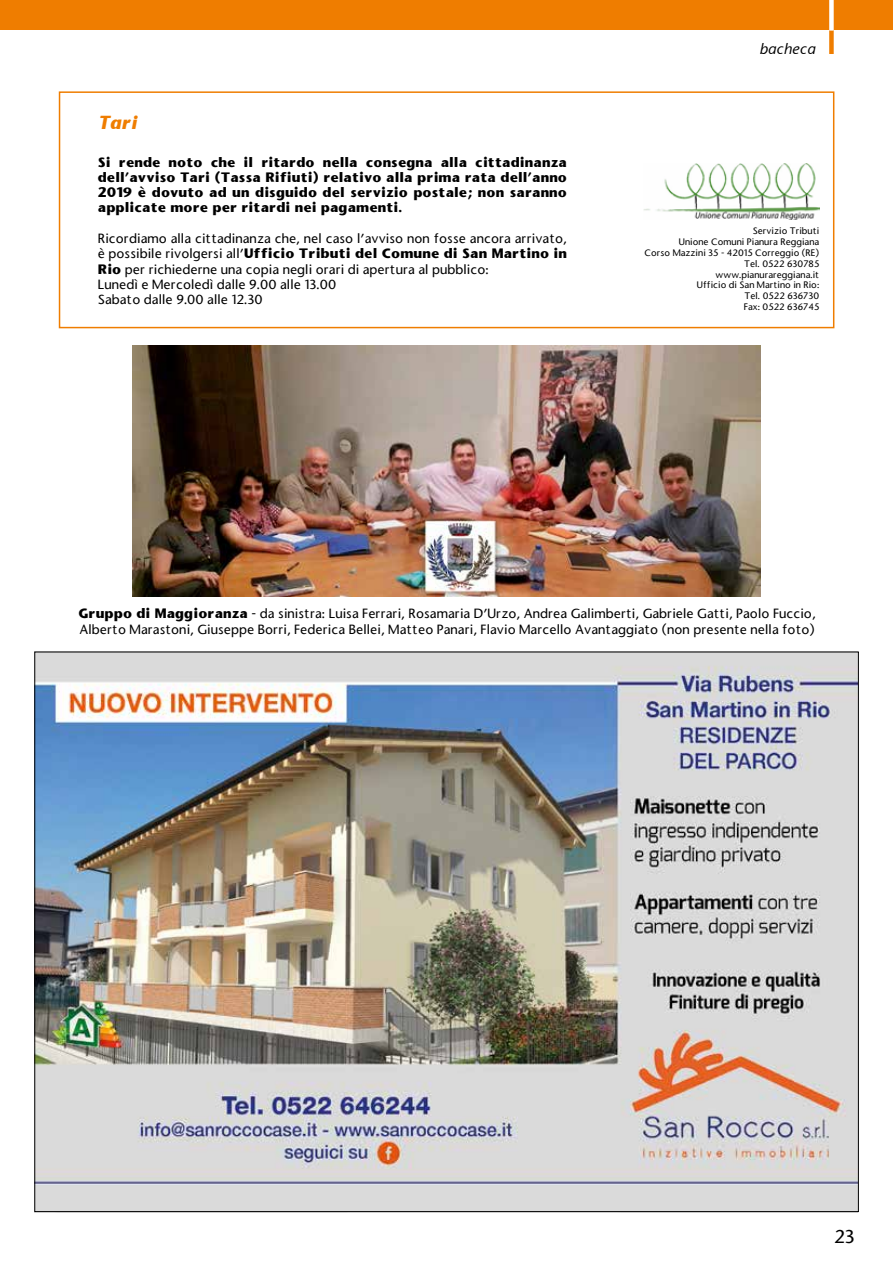
<style>
.page{position:relative;width:893px;height:1263px;background:#fff}
.page>*{position:absolute;margin:0;border:0;box-sizing:border-box;transform-origin:0 0}
.t1{font:italic 700 18px "Stone Sans";color:#ef7d00}
.t2{font:500 18px "Stone Sans";color:#000}
.t3{font:italic 500 15px "Stone Sans";letter-spacing:.02em;color:#000}
.t4{font:500 12.75px/15.3px "Stone Sans";letter-spacing:.01em;color:#000}
.t5{font:700 12.75px/15.3px "Stone Sans";letter-spacing:.01em;color:#000;text-align:justify}
.t6{font:500 9px/10.8px "Stone Sans";letter-spacing:.01em;color:#000;text-align:right}
.s1{font-weight:700}
</style>
<div class="page">
<img style="left:36px;top:654px;width:821px;height:556px">
<div style="left:59px;top:91px;width:775px;height:237px;border:2px solid #ef7d00"></div>
<div style="left:0;top:0;width:893px;height:30px;background:#ef7d00"></div>
<div style="left:829px;top:30px;width:5px;height:24px;background:#ef7d00"></div>
<div style="left:829px;top:0;width:5px;height:31px;background:#fff"></div>
<img style="left:133px;top:346px;width:627px;height:251px">
<img style="left:643px;top:164px;width:176px;height:56px">
<h1 class="t1" style="left:98px;top:112px;width:40px">Tari</h1>
<p class="t5" style="left:98px;top:154px;width:471px">Si rende noto che il ritardo nella consegna alla cittadinanza dell’avviso Tari (Tassa Rifiuti) relativo alla prima rata dell’anno 2019 è dovuto ad un disguido del servizio postale; non saranno applicate more per ritardi nei pagamenti.</p>
<p class="t4" style="left:98px;top:231px;width:471px">Ricordiamo alla cittadinanza che, nel caso l’avviso non fosse ancora arrivato, è possibile rivolgersi all’<span class="s1">Ufficio Tributi del Comune di San Martino in Rio</span> per richiederne una copia negli orari di apertura al pubblico:<br>Lunedì e Mercoledì dalle 9.00 alle 13.00<br>Sabato dalle 9.00 alle 12.30</p>
<p class="t3" style="left:759px;top:39px;width:57px">bacheca</p>
<p class="t6" style="left:645px;top:226px;width:176px">Servizio Tributi<br>Unione Comuni Pianura Reggiana<br>Corso Mazzini 35 - 42015 Correggio (RE)<br>Tel. 0522 630785 www.pianurareggiana.it<br>Ufficio di San Martino in Rio:<br>Tel. 0522 636730<br>Fax: 0522 636745</p>
<p class="t4" style="left:79px;top:606px;width:739px"><span class="s1">Gruppo di Maggioranza</span> - da sinistra: Luisa Ferrari, Rosamaria D’Urzo, Andrea Galimberti, Gabriele Gatti, Paolo Fuccio,<br>Alberto Marastoni, Giuseppe Borri, Federica Bellei, Matteo Panari, Flavio Marcello Avantaggiato (non presente nella foto)</p>
<h1 class="t2" style="left:834px;top:1225px;width:22px">23</h1>
</div>
